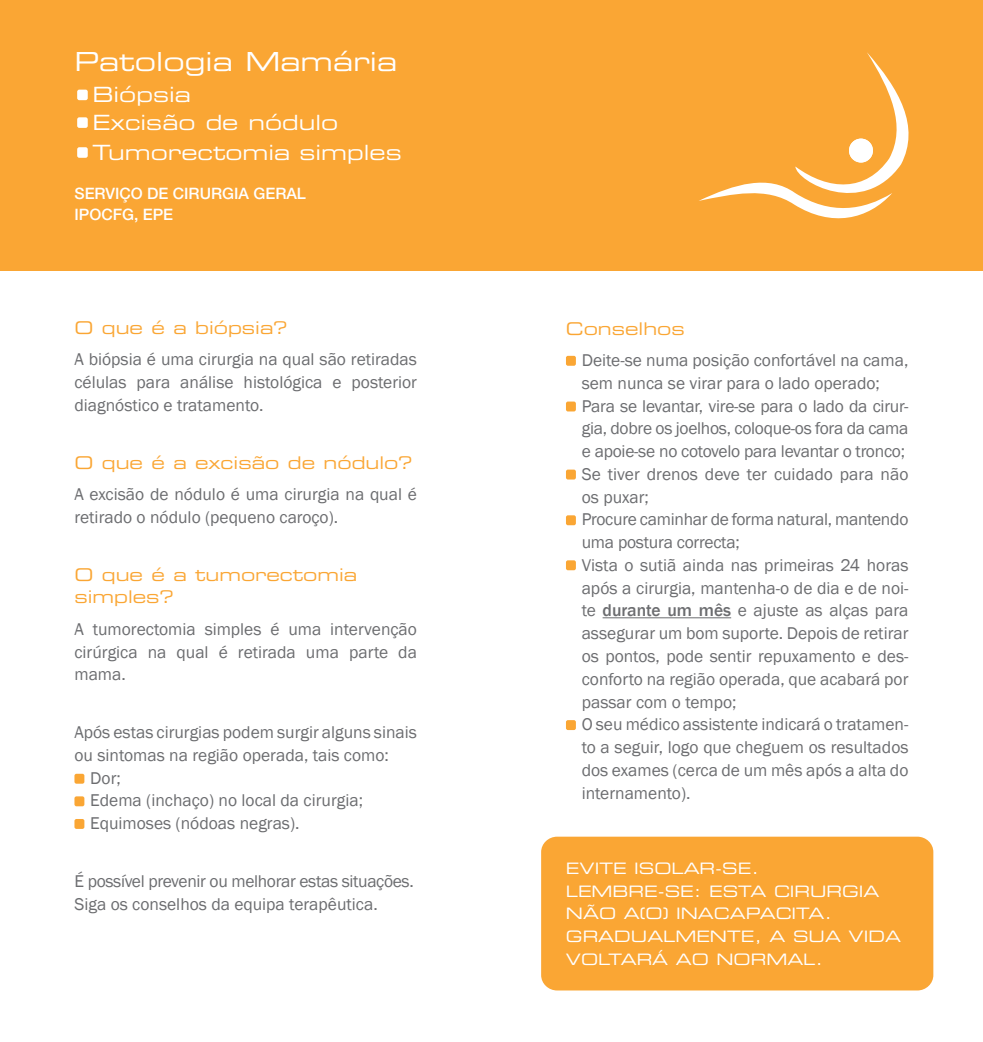
<style>
.page{position:relative;width:983px;height:1042px;background:#fff}
.page>*{position:absolute;margin:0;border:0;box-sizing:border-box;transform-origin:0 0}
.t1{font:26.25px "Eurostile Extended Two";color:#fff}
.t2{font:21px "Eurostile Extended Two";color:#fff}
.t3{font:17.5px/22.8px "Franklin Gothic";color:#6c6d70;text-align:justify}
.t4{font:17.5px/22.8px "Eurostile Extended Two";color:#faa634}
.t5{font:17.5px "Franklin Gothic";letter-spacing:-.02em;color:#6c6d70}
.t6{font:15.75px/22.8px "Eurostile Extended Two";color:#fff}
.t7{font:500 15.75px "Helvetica Neue";color:#fff}
.s1{font-weight:500}
</style>
<div class="page">
<div style="left:541px;top:836px;width:392px;height:154px;background:#faa634;border-radius:16px"></div>
<hr style="left:602px;top:617px;width:129px;height:1px;background:#6c6d70">
<div style="left:0;top:0;width:982px;height:270px;background:#faa634"></div>
<div style="left:74px;top:774px;width:10px;height:10px;background:#faa634;border-radius:2px"></div>
<div style="left:74px;top:796px;width:10px;height:10px;background:#faa634;border-radius:2px"></div>
<div style="left:74px;top:819px;width:10px;height:10px;background:#faa634;border-radius:2px"></div>
<div style="left:566px;top:356px;width:9px;height:10px;background:#faa634;border-radius:2px"></div>
<div style="left:566px;top:401px;width:9px;height:10px;background:#faa634;border-radius:2px"></div>
<div style="left:566px;top:469px;width:9px;height:10px;background:#faa634;border-radius:2px"></div>
<div style="left:566px;top:515px;width:9px;height:10px;background:#faa634;border-radius:2px"></div>
<div style="left:566px;top:560px;width:9px;height:10px;background:#faa634;border-radius:2px"></div>
<div style="left:566px;top:720px;width:9px;height:10px;background:#faa634;border-radius:2px"></div>
<svg style="left:699px;top:52px;width:210px;height:167px"></svg>
<div style="left:848px;top:139px;width:24px;height:23px;background:#fff;border-radius:50%"></div>
<div style="left:77px;top:90px;width:11px;height:10px;background:#fff;border-radius:2px"></div>
<div style="left:77px;top:117px;width:11px;height:11px;background:#fff;border-radius:2px"></div>
<div style="left:77px;top:147px;width:11px;height:11px;background:#fff;border-radius:2px"></div>
<p class="t1" style="left:74px;top:43px;width:324px">Patologia Mamária</p>
<p class="t2" style="left:92px;top:80px;width:100px">Biópsia</p>
<p class="t2" style="left:92px;top:108px;width:247px">Excisão de nódulo</p>
<p class="t2" style="left:92px;top:138px;width:311px">Tumorectomia simples</p>
<p class="t7" style="left:74px;top:184px;width:233px">SERVIÇO DE CIRURGIA GERAL</p>
<p class="t7" style="left:74px;top:205px;width:100px">IPOCFG, EPE</p>
<p class="t4" style="left:74px;top:316px;width:214px">O que é a biópsia?</p>
<p class="t3" style="left:74px;top:348px;width:344px">A biópsia é uma cirurgia na qual são retiradas células para análise histológica e posterior diagnóstico e tratamento.</p>
<p class="t4" style="left:74px;top:450px;width:339px">O que é a excisão de nódulo?</p>
<p class="t3" style="left:74px;top:483px;width:344px">A excisão de nódulo é uma cirurgia na qual é retirado o nódulo (pequeno caroço).</p>
<p class="t4" style="left:74px;top:562px;width:284px">O que é a tumorectomia simples?</p>
<p class="t3" style="left:74px;top:618px;width:344px">A tumorectomia simples é uma intervenção cirúrgica na qual é retirada uma parte da mama.</p>
<p class="t3" style="left:74px;top:721px;width:344px">Após estas cirurgias podem surgir alguns sinais ou sintomas na região operada, tais como:</p>
<p class="t3" style="left:90px;top:767px;width:32px">Dor;</p>
<p class="t3" style="left:90px;top:789px;width:274px">Edema (inchaço) no local da cirurgia;</p>
<p class="t3" style="left:90px;top:812px;width:211px">Equimoses (nódoas negras).</p>
<p class="t5" style="left:74px;top:870px;width:341px">É possível prevenir ou melhorar estas situações.</p>
<p class="t3" style="left:74px;top:893px;width:305px">Siga os conselhos da equipa terapêutica.</p>
<p class="t4" style="left:566px;top:317px;width:120px">Conselhos</p>
<p class="t3" style="left:581px;top:349px;width:328px">Deite-se numa posição confortável na cama, sem nunca se virar para o lado operado;</p>
<p class="t3" style="left:581px;top:395px;width:328px">Para se levantar, vire-se para o lado da cirur&shy;gia, dobre os joelhos, coloque-os fora da cama e apoie-se no cotovelo para levantar o tronco;</p>
<p class="t3" style="left:581px;top:463px;width:328px">Se tiver drenos deve ter cuidado para não os puxar;</p>
<p class="t3" style="left:581px;top:509px;width:328px">Procure caminhar de forma natural, mantendo uma postura correcta;</p>
<p class="t3" style="left:581px;top:554px;width:328px">Vista o sutiã ainda nas primeiras 24 horas após a cirurgia, mantenha-o de dia e de noi&shy;te <span class="s1">durante um mês</span> e ajuste as alças para assegurar um bom suporte. Depois de retirar os pontos, pode sentir repuxamento e des&shy;conforto na região operada, que acabará por passar com o tempo;</p>
<p class="t3" style="left:581px;top:713px;width:328px">O seu médico assistente indicará o tratamen&shy;to a seguir, logo que cheguem os resultados dos exames (cerca de um mês após a alta do internamento).</p>
<p class="t6" style="left:566px;top:856px;width:194px">EVITE ISOLAR-SE.</p>
<p class="t6" style="left:566px;top:879px;width:315px">LEMBRE-SE: ESTA CIRURGIA<br>NÃO A(O) INACAPACITA.</p>
<p class="t6" style="left:566px;top:924px;width:336px">GRADUALMENTE, A SUA VIDA<br>VOLTARÁ AO NORMAL.</p>
</div>
